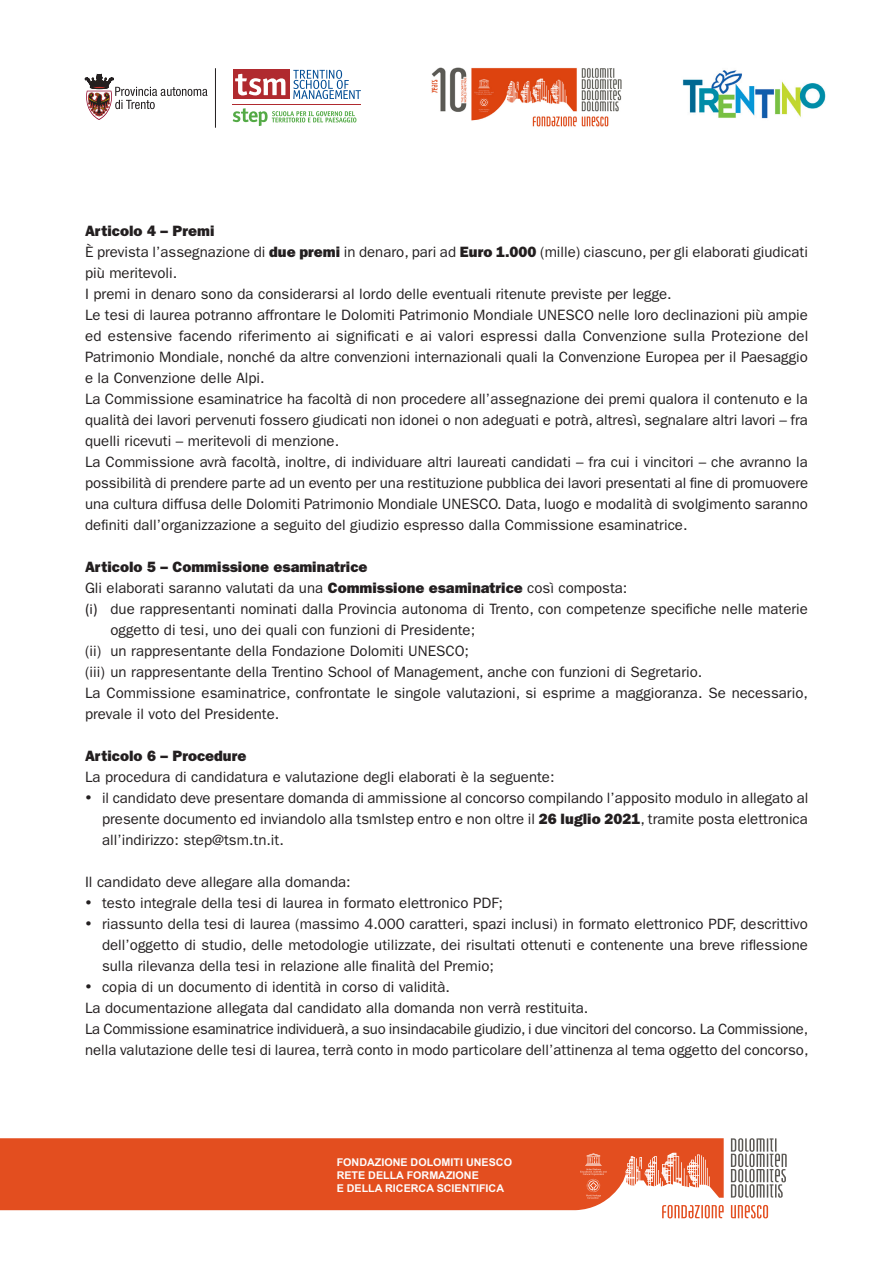
<style>
.page{position:relative;width:893px;height:1263px;background:#fff}
.page>*{position:absolute;margin:0;border:0;box-sizing:border-box;transform-origin:0 0}
.Stile_Giustificato{font:15px/21px "ITC Franklin Gothic Std";color:#231f20;text-align:justify}
.Stile_Giustificato-2{font:15px "ITC Franklin Gothic Std Hvy";color:#231f20}
.t1{font:700 10.8px/12.9px "Arial";color:#fdfdfd}
.s1{font-family:"ITC Franklin Gothic Std Hvy"}
.s2{font-family:"Calibri"}
</style>
<div class="page">
<svg style="left:662px;top:1210px;width:62px;height:8px"></svg>
<svg style="left:0;top:1138px;width:724px;height:72px;background:#e55b30"></svg>
<svg style="left:731px;top:1205px;width:37px;height:13px"></svg>
<svg style="left:731px;top:1138px;width:56px;height:60px"></svg>
<img style="left:431px;top:67px;width:191px;height:60px">
<hr style="left:215px;top:68px;width:1px;height:60px;background:#231f20">
<svg style="left:85px;top:74px;width:123px;height:46px"></svg>
<div style="left:233px;top:70px;width:56px;height:29px;background:#b02a2f"></div>
<svg style="left:235px;top:74px;width:50px;height:21px"></svg>
<svg style="left:293px;top:70px;width:68px;height:29px"></svg>
<hr style="left:233px;top:104px;width:128px;height:1px;background:#b02a2f">
<svg style="left:233px;top:108px;width:123px;height:18px"></svg>
<img style="left:682px;top:70px;width:144px;height:49px">
<p class="Stile_Giustificato-2" style="left:85px;top:222px;width:131px">Articolo 4 – Premi</p>
<p class="Stile_Giustificato" style="left:85px;top:241px;width:724px">È prevista l’assegnazione di <span class="s1">due premi</span> in denaro, pari ad <span class="s1">Euro 1.000</span> (mille) ciascuno, per gli elaborati giudicati più meritevoli.</p>
<p class="Stile_Giustificato" style="left:85px;top:283px;width:588px">I premi in denaro sono da considerarsi al lordo delle eventuali ritenute previste per legge.</p>
<p class="Stile_Giustificato" style="left:85px;top:304px;width:725px">Le tesi di laurea potranno affrontare le Dolomiti Patrimonio Mondiale UNESCO nelle loro declinazioni più ampie ed estensive facendo riferimento ai significati e ai valori espressi dalla Convenzione sulla Protezione del Patrimonio Mondiale, nonché da altre convenzioni internazionali quali la Convenzione Europea per il Paesaggio e la Convenzione delle Alpi.</p>
<p class="Stile_Giustificato" style="left:85px;top:388px;width:724px">La Commissione esaminatrice ha facoltà di non procedere all’assegnazione dei premi qualora il contenuto e la qualità dei lavori pervenuti fossero giudicati non idonei o non adeguati e potrà, altresì, segnalare altri lavori – fra quelli ricevuti – meritevoli di menzione.</p>
<p class="Stile_Giustificato" style="left:85px;top:451px;width:725px">La Commissione avrà facoltà, inoltre, di individuare altri laureati candidati – fra cui i vincitori – che avranno la possibilità di prendere parte ad un evento per una restituzione pubblica dei lavori presentati al fine di promuovere una cultura diffusa delle Dolomiti Patrimonio Mondiale UNESCO. Data, luogo e modalità di svolgimento saranno definiti dall’organizzazione a seguito del giudizio espresso dalla Commissione esaminatrice.</p>
<p class="Stile_Giustificato-2" style="left:85px;top:558px;width:284px">Articolo 5 – Commissione esaminatrice</p>
<p class="Stile_Giustificato" style="left:85px;top:577px;width:544px">Gli elaborati saranno valutati da una <span class="s1">Commissione esaminatrice</span> così composta:</p>
<p class="Stile_Giustificato" style="left:111px;top:598px;width:699px;text-indent:-26px"><span class="s2">(i)</span> due rappresentanti nominati dalla Provincia autonoma di Trento, con competenze specifiche nelle materie oggetto di tesi, uno dei quali con funzioni di Presidente;</p>
<p class="Stile_Giustificato" style="left:85px;top:640px;width:386px">(ii) un rappresentante della Fondazione Dolomiti UNESCO;</p>
<p class="Stile_Giustificato" style="left:85px;top:661px;width:619px">(iii) un rappresentante della Trentino School of Management, anche con funzioni di Segretario.</p>
<p class="Stile_Giustificato" style="left:85px;top:682px;width:724px">La Commissione esaminatrice, confrontate le singole valutazioni, si esprime a maggioranza. Se necessario, prevale il voto del Presidente.</p>
<p class="Stile_Giustificato-2" style="left:85px;top:747px;width:163px">Articolo 6 – Procedure</p>
<p class="Stile_Giustificato" style="left:85px;top:766px;width:471px">La procedura di candidatura e valutazione degli elaborati è la seguente:</p>
<p class="Stile_Giustificato" style="left:102px;top:787px;width:708px;text-indent:-17px">• il candidato deve presentare domanda di ammissione al concorso compilando l’apposito modulo in allegato al presente documento ed inviandolo alla tsmlstep entro e non oltre il <span class="s1">26 luglio 2021</span>, tramite posta elettronica all’indirizzo: step@tsm.tn.it.</p>
<p class="Stile_Giustificato" style="left:85px;top:871px;width:267px">Il candidato deve allegare alla domanda:</p>
<p class="Stile_Giustificato" style="left:85px;top:892px;width:420px">• testo integrale della tesi di laurea in formato elettronico PDF;</p>
<p class="Stile_Giustificato" style="left:102px;top:913px;width:707px;text-indent:-17px">• riassunto della tesi di laurea (massimo 4.000 caratteri, spazi inclusi) in formato elettronico PDF, descrittivo dell’oggetto di studio, delle metodologie utilizzate, dei risultati ottenuti e contenente una breve riflessione sulla rilevanza della tesi in relazione alle finalità del Premio;</p>
<p class="Stile_Giustificato" style="left:85px;top:976px;width:366px">• copia di un documento di identità in corso di validità.</p>
<p class="Stile_Giustificato" style="left:85px;top:997px;width:505px">La documentazione allegata dal candidato alla domanda non verrà restituita.</p>
<p class="Stile_Giustificato" style="left:85px;top:1018px;width:725px">La Commissione esaminatrice individuerà, a suo insindacabile giudizio, i due vincitori del concorso. La Commissione, nella valutazione delle tesi di laurea, terrà conto in modo particolare dell’attinenza al tema oggetto del concorso,</p>
<p class="t1" style="left:337px;top:1156px;width:177px">FONDAZIONE DOLOMITI UNESCO<br>RETE DELLA FORMAZIONE<br>E DELLA RICERCA SCIENTIFICA</p>
</div>
